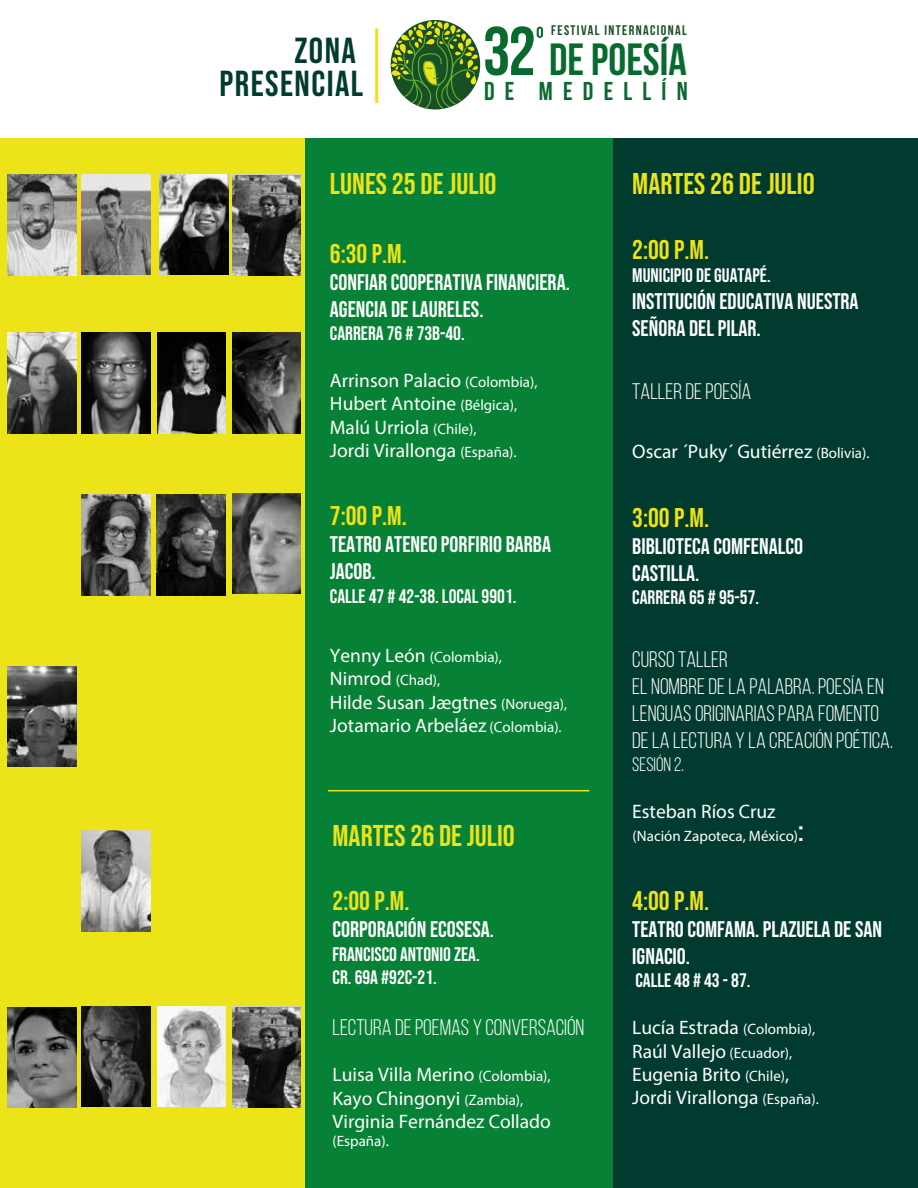
<style>
.page{position:relative;width:918px;height:1188px;background:#fff}
.page>*{position:absolute;margin:0;border:0;box-sizing:border-box;transform-origin:0 0}
.t1{font:700 45.15px "Bebas Neue";color:#096a30}
.t2{font:36px/33px "Bebas Neue";letter-spacing:.04em;color:#013b2f;text-align:right}
.t3{font:30px "Bebas Neue";color:#ede319}
.t4{font:27px "Bebas Neue";color:#ede319}
.t5{font:700 25.8px "Bebas Neue";letter-spacing:.395em;color:#096a30}
.t6{font:22.5px/27px "Bebas Neue";color:#fff}
.t7{font:22.5px/27px "Bebas Neue";color:#fff}
.t8{font:19.5px/23.4px "Myriad Pro";color:#fff}
.t9{font:19.5px/23.4px "Bebas Neue";color:#fff}
.t10{font:19.5px "Bebas Neue";color:#fff}
.t11{font:15px/23.4px "Myriad Pro";color:#fff}
.t12{font:700 13.95px "Bebas Neue";letter-spacing:.1em;color:#184f25}
.s1{font-size:68.85px}
.s2{font-size:15px}
.s3{font-size:19.5px}
.s4{font-family:"Bebas Neue";font-size:30px}
</style>
<div class="page">
<div style="left:610px;top:138px;width:308px;height:1050px;background:#013b2f"></div>
<div style="left:304px;top:138px;width:308px;height:1050px;background:#078136"></div>
<div style="left:0;top:138px;width:305px;height:1050px;background:#ede319"></div>
<svg style="left:537px;top:27px;width:6px;height:11px"></svg>
<svg style="left:391px;top:21px;width:87px;height:89px"></svg>
<hr style="left:375px;top:28px;width:3px;height:75px;background:#ede319">
<hr style="left:328px;top:790px;width:261px;height:1px;background:#ede319">
<img style="left:82px;top:333px;width:68px;height:100px">
<svg style="left:8px;top:175px;width:68px;height:100px;background:#a4a5a3"></svg>
<svg style="left:82px;top:174px;width:68px;height:101px;background:#898a88"></svg>
<svg style="left:8px;top:333px;width:68px;height:100px;background:#696a68"></svg>
<svg style="left:82px;top:495px;width:68px;height:100px;background:#575856"></svg>
<svg style="left:158px;top:333px;width:68px;height:100px;background:#353634"></svg>
<svg style="left:232px;top:333px;width:69px;height:100px;background:#3a3b39"></svg>
<svg style="left:232px;top:174px;width:69px;height:101px;background:#535452"></svg>
<svg style="left:232px;top:493px;width:69px;height:101px;background:#727371"></svg>
<svg style="left:8px;top:666px;width:68px;height:101px;background:#4e4f4d"></svg>
<svg style="left:82px;top:831px;width:68px;height:100px;background:#a6a7a5"></svg>
<svg style="left:8px;top:1007px;width:68px;height:101px;background:#666765"></svg>
<svg style="left:82px;top:1006px;width:68px;height:101px;background:#383937"></svg>
<svg style="left:158px;top:1006px;width:68px;height:101px;background:#cacbc9"></svg>
<svg style="left:232px;top:1006px;width:69px;height:101px;background:#535452"></svg>
<img style="left:160px;top:174px;width:68px;height:101px">
<svg style="left:157px;top:495px;width:68px;height:100px;background:#323331"></svg>
<h2 class="t2" style="left:219px;top:33px;width:145px">ZONA<br>PRESENCIAL</h2>
<p class="t12" style="left:551px;top:22px;width:137px">FESTIVAL INTERNACIONAL</p>
<h1 class="t1" style="left:483px;top:34px;width:205px"><span class="s1">32</span> DE POESÍA</h1>
<h3 class="t5" style="left:484px;top:77px;width:205px">DE MEDELLÍN</h3>
<h3 class="t3" style="left:330px;top:167px;width:168px">LUNES 25 DE JULIO</h3>
<h3 class="t4" style="left:330px;top:238px;width:78px">6:30 P.M.</h3>
<p class="t6" style="left:330px;top:268px;width:241px">CONFIAR COOPERATIVA FINANCIERA.<br>AGENCIA DE LAURELES.</p>
<p class="t9" style="left:330px;top:321px;width:136px">CARRERA 76 # 73B-40.</p>
<p class="t8" style="left:330px;top:368px;width:209px">Arrinson Palacio <span class="s2">(Colombia),<br></span>Hubert Antoine <span class="s2">(Bélgica),<br></span>Malú Urriola <span class="s2">(Chile),<br></span>Jordi Virallonga <span class="s2">(España).</span></p>
<h3 class="t4" style="left:330px;top:501px;width:78px">7:00 P.M.</h3>
<p class="t6" style="left:330px;top:531px;width:223px">TEATRO ATENEO PORFIRIO BARBA<br>JACOB.</p>
<p class="t9" style="left:330px;top:584px;width:188px">CALLE 47 # 42-38. LOCAL 9901.</p>
<p class="t11" style="left:330px;top:645px;width:174px"><span class="s3">Yenny León</span> (Colombia),<br><span class="s3">Nimrod</span> (Chad),</p>
<p class="t8" style="left:330px;top:690px;width:239px">Hilde Susan Jægtnes <span class="s2">(Noruega),<br></span>Jotamario Arbeláez <span class="s2">(Colombia).</span></p>
<h3 class="t3" style="left:333px;top:818px;width:184px">MARTES 26 DE JULIO</h3>
<h3 class="t4" style="left:333px;top:886px;width:78px">2:00 P.M.</h3>
<p class="t6" style="left:333px;top:916px;width:163px">CORPORACIÓN ECOSESA.</p>
<p class="t9" style="left:333px;top:942px;width:149px">FRANCISCO ANTONIO ZEA.<br>CR. 69A #92C-21.</p>
<p class="t7" style="left:333px;top:1013px;width:253px">LECTURA DE POEMAS Y CONVERSACIÓN</p>
<p class="t8" style="left:333px;top:1063px;width:220px">Luisa Villa Merino <span class="s2">(Colombia),<br></span>Kayo Chingonyi <span class="s2">(Zambia),<br></span>Virginia Fernández Collado</p>
<p class="t11" style="left:333px;top:1129px;width:58px">(España).</p>
<h3 class="t3" style="left:632px;top:167px;width:184px">MARTES 26 DE JULIO</h3>
<h3 class="t4" style="left:632px;top:234px;width:78px">2:00 P.M.</h3>
<p class="t9" style="left:632px;top:263px;width:140px">MUNICIPIO DE GUATAPÉ.</p>
<p class="t6" style="left:632px;top:288px;width:228px">INSTITUCIÓN EDUCATIVA NUESTRA<br>SEÑORA DEL PILAR.</p>
<p class="t7" style="left:632px;top:378px;width:120px">TALLER DE POESÍA</p>
<p class="t8" style="left:632px;top:440px;width:239px">Oscar ´Puky´ Gutiérrez <span class="s2">(Bolivia).</span></p>
<h3 class="t4" style="left:632px;top:502px;width:78px">3:00 P.M.</h3>
<p class="t6" style="left:632px;top:532px;width:172px">BIBLIOTECA COMFENALCO<br>CASTILLA.</p>
<p class="t9" style="left:632px;top:585px;width:128px">CARRERA 65 # 95-57.</p>
<p class="t7" style="left:632px;top:646px;width:262px">CURSO TALLER<br>EL NOMBRE DE LA PALABRA. POESÍA EN<br>LENGUAS ORIGINARIAS PARA FOMENTO<br>DE LA LECTURA Y LA CREACIÓN POÉTICA.</p>
<p class="t10" style="left:632px;top:754px;width:53px">SESIÓN 2.</p>
<p class="t8" style="left:632px;top:800px;width:145px">Esteban Ríos Cruz</p>
<p class="t11" style="left:633px;top:824px;width:173px">(Nación Zapoteca, México)<span class="s4">:</span></p>
<h3 class="t4" style="left:632px;top:885px;width:78px">4:00 P.M.</h3>
<p class="t6" style="left:632px;top:915px;width:251px">TEATRO COMFAMA. PLAZUELA DE SAN<br>IGNACIO.</p>
<p class="t9" style="left:635px;top:969px;width:117px">CALLE 48 # 43 - 87.</p>
<p class="t8" style="left:632px;top:1016px;width:188px">Lucía Estrada <span class="s2">(Colombia),<br></span>Raúl Vallejo <span class="s2">(Ecuador),<br></span>Eugenia Brito <span class="s2">(Chile)</span>,<br>Jordi Virallonga <span class="s2">(España).</span></p>
</div>
